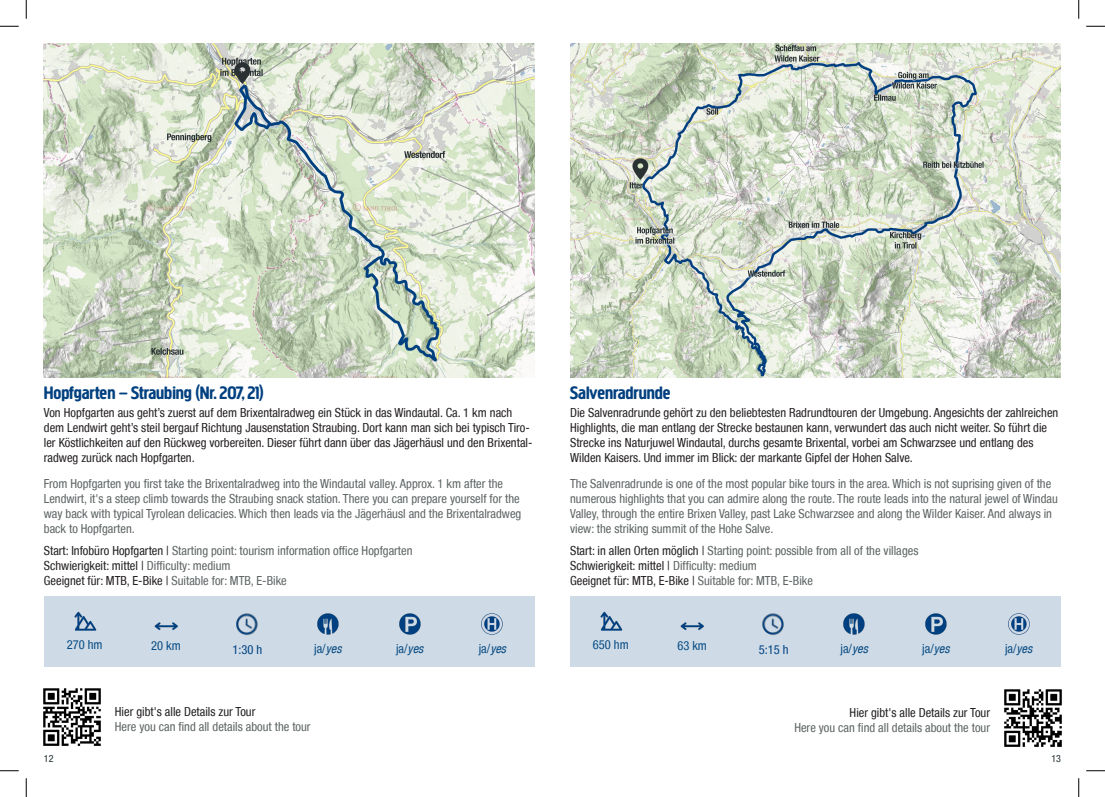
<style>
.page{position:relative;width:1105px;height:797px;background:#fff}
.page>*{position:absolute;margin:0;border:0;box-sizing:border-box;transform-origin:0 0}
.t1{font:700 18.75px "Creighton Pro";color:#004080}
.Text_EN{font:condensed 12.5px/15px "Helvetica Neue LT";color:#5d6363}
.Text_DE{font:condensed 12.5px/15px "Helvetica Neue LT";color:#231f20}
.Text_EN-2{font:condensed 12.5px "Helvetica Neue LT";color:#231f20}
.Text_EN-3{font:condensed 12.5px "Helvetica Neue LT";color:#084b83}
.Text_EN-4{font:condensed 12.5px "Helvetica Neue LT";color:#004080}
.Text_DE-2{font:condensed 10px "Helvetica Neue LT";color:#202c30}
.s1{color:#231f20}
.s2{color:#5d6363}
.s3{font-style:italic}
</style>
<div class="page">
<img style="left:44px;top:44px;width:491px;height:333px">
<img style="left:570px;top:44px;width:491px;height:333px">
<div style="left:44px;top:596px;width:491px;height:71px;background:#cedbe6"></div>
<div style="left:570px;top:596px;width:491px;height:71px;background:#cedbe6"></div>
<img style="left:43px;top:688px;width:58px;height:58px">
<img style="left:1004px;top:689px;width:58px;height:58px">
<img style="left:154px;top:622px;width:24px;height:8px">
<img style="left:680px;top:622px;width:24px;height:8px">
<img style="left:317px;top:613px;width:22px;height:22px">
<img style="left:843px;top:613px;width:22px;height:22px">
<img style="left:74px;top:611px;width:23px;height:20px">
<img style="left:600px;top:611px;width:23px;height:20px">
<img style="left:399px;top:613px;width:22px;height:22px">
<img style="left:925px;top:613px;width:22px;height:22px">
<img style="left:481px;top:613px;width:22px;height:22px">
<img style="left:1008px;top:613px;width:22px;height:22px">
<img style="left:236px;top:613px;width:22px;height:23px">
<img style="left:762px;top:613px;width:22px;height:23px">
<img style="left:234px;top:60px;width:19px;height:27px">
<img style="left:632px;top:156px;width:19px;height:26px">
<svg style="left:0;top:25px;width:19px;height:2px"></svg>
<svg style="left:1086px;top:25px;width:19px;height:2px"></svg>
<svg style="left:0;top:770px;width:19px;height:1px"></svg>
<svg style="left:1086px;top:770px;width:19px;height:1px"></svg>
<svg style="left:25px;top:0;width:2px;height:19px"></svg>
<svg style="left:25px;top:778px;width:2px;height:19px"></svg>
<svg style="left:1078px;top:0;width:1px;height:19px"></svg>
<svg style="left:1078px;top:778px;width:1px;height:19px"></svg>
<p class="t1" style="left:44px;top:381px;width:222px">Hopfgarten – Straubing (Nr. 207, 21)</p>
<p class="t1" style="left:570px;top:381px;width:102px">Salvenradrunde</p>
<p class="Text_DE" style="left:44px;top:405px;width:490px">Von Hopfgarten aus geht’s zuerst auf dem Brixentalradweg ein Stück in das Windautal. Ca. 1 km nach dem Lendwirt geht’s steil bergauf Richtung Jausenstation Straubing. Dort kann man sich bei typisch Tiro&shy;ler Köstlichkeiten auf den Rückweg vorbereiten. Dieser führt dann über das Jägerhäusl und den Brixental&shy;radweg zurück nach Hopfgarten.</p>
<p class="Text_DE" style="left:570px;top:405px;width:490px">Die Salvenradrunde gehört zu den beliebtesten Radrundtouren der Umgebung. Angesichts der zahlreichen Highlights, die man entlang der Strecke bestaunen kann, verwundert das auch nicht weiter. So führt die Strecke ins Naturjuwel Windautal, durchs gesamte Brixental, vorbei am Schwarzsee und entlang des Wilden Kaisers. Und immer im Blick: der markante Gipfel der Hohen Salve.</p>
<p class="Text_EN" style="left:44px;top:476px;width:479px">From Hopfgarten you first take the Brixentalradweg into the Windautal valley. Approx. 1 km after the Lendwirt, it's a steep climb towards the Straubing snack station. There you can prepare yourself for the way back with typical Tyrolean delicacies. Which then leads via the Jägerhäusl and the Brixentalradweg back to Hopfgarten.</p>
<p class="Text_EN" style="left:570px;top:476px;width:489px">The Salvenradrunde is one of the most popular bike tours in the area. Which is not suprising given of the numerous highlights that you can admire along the route. The route leads into the natural jewel of Windau Valley, through the entire Brixen Valley, past Lake Schwarzsee and along the Wilder Kaiser. And always in view: the striking summit of the Hohe Salve.</p>
<p class="Text_EN" style="left:570px;top:543px;width:350px"><span class="s1">Start: in allen Orten möglich |</span> Starting point: possible from all of the villages</p>
<p class="Text_EN-2" style="left:570px;top:558px;width:188px">Schwierigkeit: mittel | <span class="s2">Difficulty: medium</span></p>
<p class="Text_EN-2" style="left:570px;top:573px;width:244px">Geeignet für: MTB, E-Bike | <span class="s2">Suitable for: MTB, E-Bike</span></p>
<p class="Text_EN" style="left:44px;top:543px;width:370px"><span class="s1">Start: Infobüro Hopfgarten |</span> Starting point: tourism information office Hopfgarten</p>
<p class="Text_EN-2" style="left:44px;top:558px;width:188px">Schwierigkeit: mittel | <span class="s2">Difficulty: medium</span></p>
<p class="Text_EN-2" style="left:44px;top:573px;width:244px">Geeignet für: MTB, E-Bike | <span class="s2">Suitable for: MTB, E-Bike</span></p>
<p class="Text_EN-3" style="left:67px;top:637px;width:37px">270 hm</p>
<p class="Text_EN-3" style="left:151px;top:638px;width:31px">20 km</p>
<p class="Text_EN-4" style="left:232px;top:642px;width:31px">1:30 h</p>
<p class="Text_EN-3" style="left:314px;top:641px;width:29px">ja/<span class="s3">yes</span></p>
<p class="Text_EN-3" style="left:396px;top:641px;width:29px">ja/<span class="s3">yes</span></p>
<p class="Text_EN-3" style="left:479px;top:641px;width:29px">ja/<span class="s3">yes</span></p>
<p class="Text_EN-3" style="left:593px;top:637px;width:37px">650 hm</p>
<p class="Text_EN-3" style="left:677px;top:638px;width:31px">63 km</p>
<p class="Text_EN-4" style="left:759px;top:642px;width:31px">5:15 h</p>
<p class="Text_EN-3" style="left:840px;top:641px;width:29px">ja/<span class="s3">yes</span></p>
<p class="Text_EN-3" style="left:922px;top:641px;width:29px">ja/<span class="s3">yes</span></p>
<p class="Text_EN-3" style="left:1005px;top:641px;width:29px">ja/<span class="s3">yes</span></p>
<p class="Text_EN-2" style="left:115px;top:704px;width:142px">Hier gibt's alle Details zur Tour</p>
<p class="Text_EN" style="left:115px;top:718px;width:197px">Here you can find all details about the tour</p>
<p class="Text_EN-2" style="left:850px;top:705px;width:142px">Hier gibt's alle Details zur Tour</p>
<p class="Text_EN" style="left:794px;top:720px;width:197px">Here you can find all details about the tour</p>
<p class="Text_DE-2" style="left:44px;top:753px;width:11px">12</p>
<p class="Text_DE-2" style="left:1051px;top:753px;width:11px">13</p>
</div>
